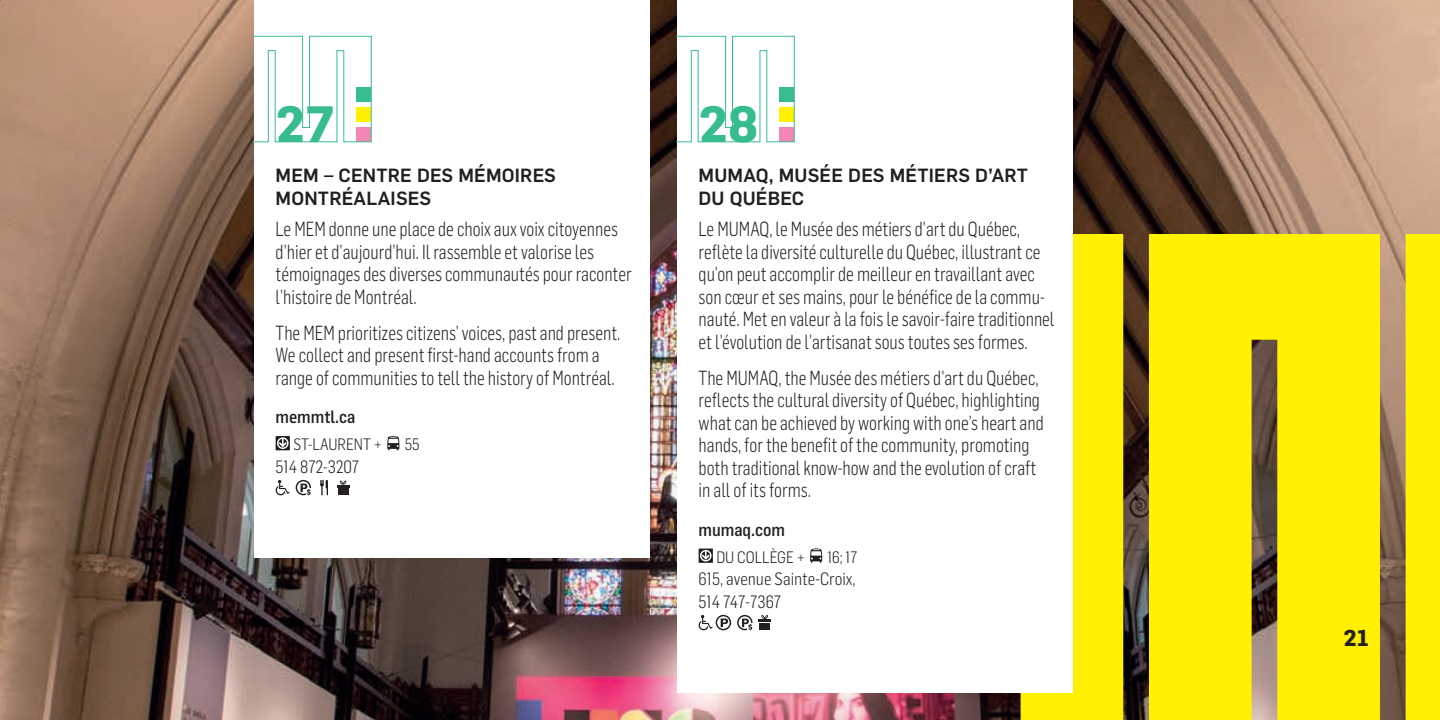
<style>
.page{position:relative;width:1440px;height:720px;background:#fff}
.page>*{position:absolute;margin:0;border:0;box-sizing:border-box;transform-origin:0 0}
.t1{font:700 50px "Flama";color:#37bc92}
.t2{font:700 22.5px "Flama";color:#231f20}
.t3{font:300 20px/22.5px "Flama Semicondensed";color:#231f20;scale:.85 1}
.t4{font:500 18.75px/22.5px "Flama";letter-spacing:.01em;color:#231f20}
.t5{font:300 17.5px/22.5px "Flama Semicondensed";color:#231f20;scale:.95 1}
.t6{font:500 17.5px "Flama Semicondensed";color:#231f20;scale:.95 1}
.t7{font:300 16.25px "Flama Semicondensed";color:#231f20;scale:.95 1}
</style>
<div class="page">
<img style="left:0;top:0;width:1440px;height:720px">
<svg style="left:1021px;top:234px;width:419px;height:486px;background:#e1d10e"></svg>
<div style="left:254px;top:0;width:396px;height:558px;background:#fff"></div>
<svg style="left:254px;top:36px;width:118px;height:106px"></svg>
<svg style="left:276px;top:436px;width:14px;height:14px"></svg>
<svg style="left:387px;top:436px;width:12px;height:14px"></svg>
<svg style="left:276px;top:480px;width:14px;height:15px"></svg>
<div style="left:296px;top:480px;width:15px;height:15px;border:1px solid #231f20;border-radius:50%"></div>
<svg style="left:301px;top:484px;width:10px;height:11px"></svg>
<svg style="left:320px;top:480px;width:8px;height:15px"></svg>
<div style="left:338px;top:488px;width:10px;height:7px;background:#231f20"></div>
<svg style="left:337px;top:481px;width:12px;height:7px"></svg>
<div style="left:677px;top:0;width:396px;height:693px;background:#fff"></div>
<svg style="left:677px;top:36px;width:118px;height:106px"></svg>
<svg style="left:699px;top:549px;width:14px;height:14px"></svg>
<svg style="left:810px;top:548px;width:12px;height:15px"></svg>
<svg style="left:699px;top:615px;width:32px;height:15px"></svg>
<div style="left:737px;top:615px;width:16px;height:15px;border:1px solid #231f20;border-radius:50%"></div>
<svg style="left:742px;top:619px;width:11px;height:11px"></svg>
<div style="left:759px;top:623px;width:11px;height:7px;background:#231f20"></div>
<svg style="left:759px;top:615px;width:12px;height:7px"></svg>
<h1 class="t1" style="left:276px;top:94px;width:61px">27</h1>
<p class="t4" style="left:276px;top:163px;width:282px">MEM – CENTRE DES MÉMOIRES<br>MONTRÉALAISES</p>
<p class="t3" style="left:276px;top:217px;width:420px">Le MEM donne une place de choix aux voix citoyennes d’hier et d’aujourd’hui. Il rassemble et valorise les témoignages des diverses communautés pour raconter l’histoire de Montréal.</p>
<p class="t3" style="left:276px;top:321px;width:407px">The MEM prioritizes citizens’ voices, past and present.<br>We collect and present first-hand accounts from a range of communities to tell the history of Montréal.</p>
<p class="t6" style="left:276px;top:406px;width:86px">memmtl.ca</p>
<p class="t7" style="left:293px;top:434px;width:95px">ST-LAURENT +</p>
<p class="t7" style="left:405px;top:434px;width:17px">55</p>
<p class="t5" style="left:276px;top:455px;width:90px">514 872-3207</p>
<h1 class="t1" style="left:699px;top:94px;width:61px">28</h1>
<p class="t4" style="left:699px;top:163px;width:331px">MUMAQ, MUSÉE DES MÉTIERS D’ART<br>DU QUÉBEC</p>
<p class="t3" style="left:699px;top:217px;width:420px">Le MUMAQ, le Musée des métiers d’art du Québec, reflète la diversité culturelle du Québec, illustrant ce qu’on peut accomplir de meilleur en travaillant avec son cœur et ses mains, pour le bénéfice de la commu&shy;nauté. Met en valeur à la fois le savoir-faire traditionnel et l’évolution de l’artisanat sous toutes ses formes.</p>
<p class="t3" style="left:699px;top:366px;width:408px">The MUMAQ, the Musée des métiers d’art du Québec, reflects the cultural diversity of Québec, highlighting what can be achieved by working with one’s heart and hands, for the benefit of the community, promoting both traditional know-how and the evolution of craft in all of its forms.</p>
<p class="t6" style="left:699px;top:518px;width:93px">mumaq.com</p>
<p class="t7" style="left:716px;top:547px;width:95px">DU COLLÈGE +</p>
<p class="t7" style="left:827px;top:547px;width:33px">16; 17</p>
<p class="t5" style="left:699px;top:567px;width:167px">615, avenue Sainte-Croix,<br>514 747-7367</p>
<p class="t2" style="left:1344px;top:624px;width:27px">21</p>
</div>
